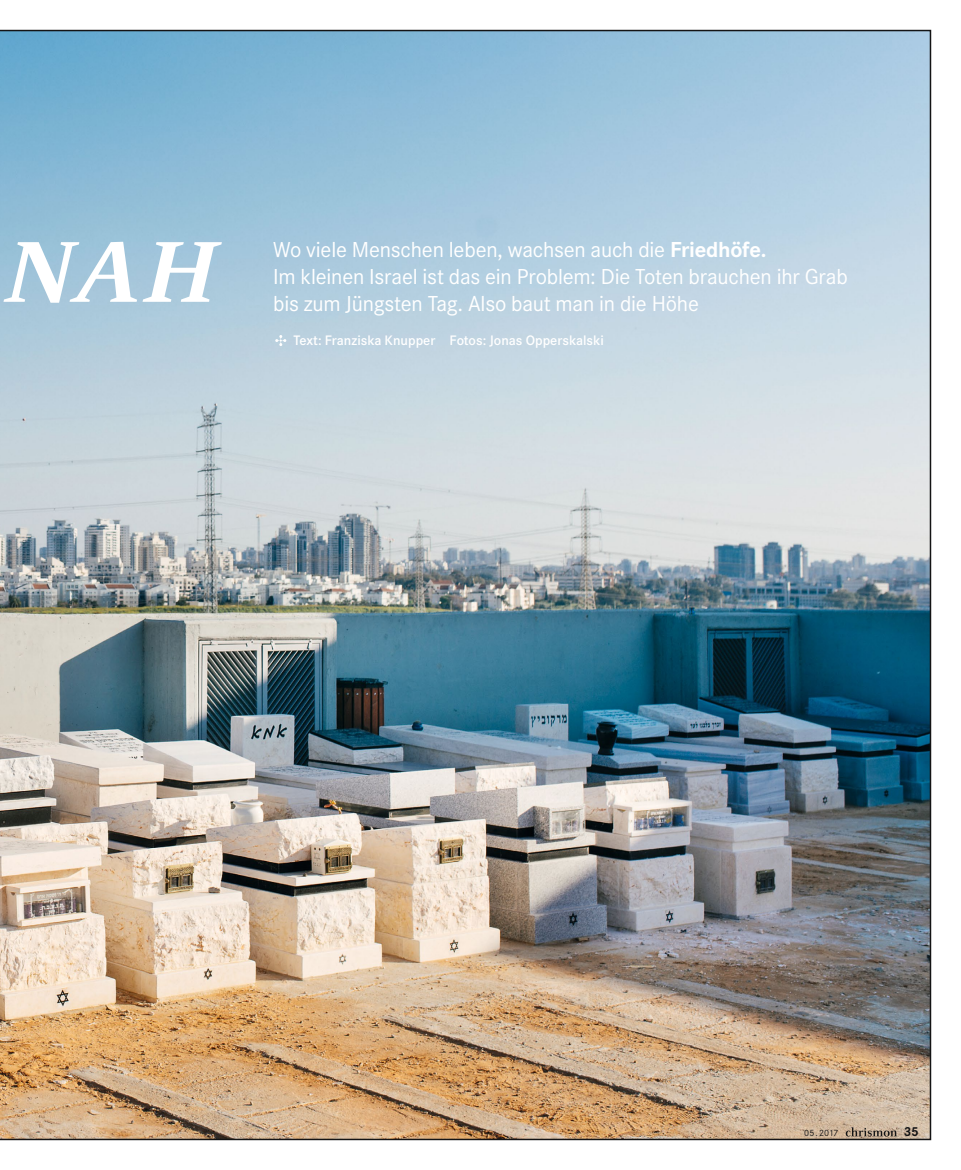
<style>
.page{position:relative;width:961px;height:1170px;background:#fff}
.page>*{position:absolute;margin:0;border:0;box-sizing:border-box;transform-origin:0 0}
.t1{font:italic 700 130.5px "Celeste OT";color:#fff}
._17_Unterzeile{font:22.5px/27px "Corporate S";letter-spacing:-.01em;color:#fff}
._25_Autor_und_Fotogr{font:600 14.25px "Corporate S";color:#fff}
.Seitenzahl{font:700 13.5px "Corporate S";color:#141415}
.Ausgabennummer{font:9.45px "Corporate S";letter-spacing:-.015em;color:#141415}
.s1{font-weight:700}
</style>
<div class="page">
<img style="left:0;top:30px;width:931px;height:1110px">
<svg style="left:275px;top:335px;width:11px;height:11px"></svg>
<svg style="left:846px;top:1127px;width:51px;height:9px"></svg>
<h1 class="t1" style="left:2px;top:187px;width:216px">nah</h1>
<p class="_17_Unterzeile" style="left:273px;top:236px;width:576px">Wo viele Menschen leben, wachsen auch die <span class="s1">Friedhöfe.<br></span>Im kleinen Israel ist das ein Problem: Die Toten brauchen ihr Grab bis zum Jüngsten Tag. Also baut man in die Höhe</p>
<p class="_25_Autor_und_Fotogr" style="left:293px;top:332px;width:312px">Text: Franziska Knupper Fotos: Jonas Opperskalski</p>
<p class="Ausgabennummer" style="left:804px;top:1127px;width:36px">05.2017</p>
<p class="Seitenzahl" style="left:904px;top:1124px;width:17px">35</p>
</div>
